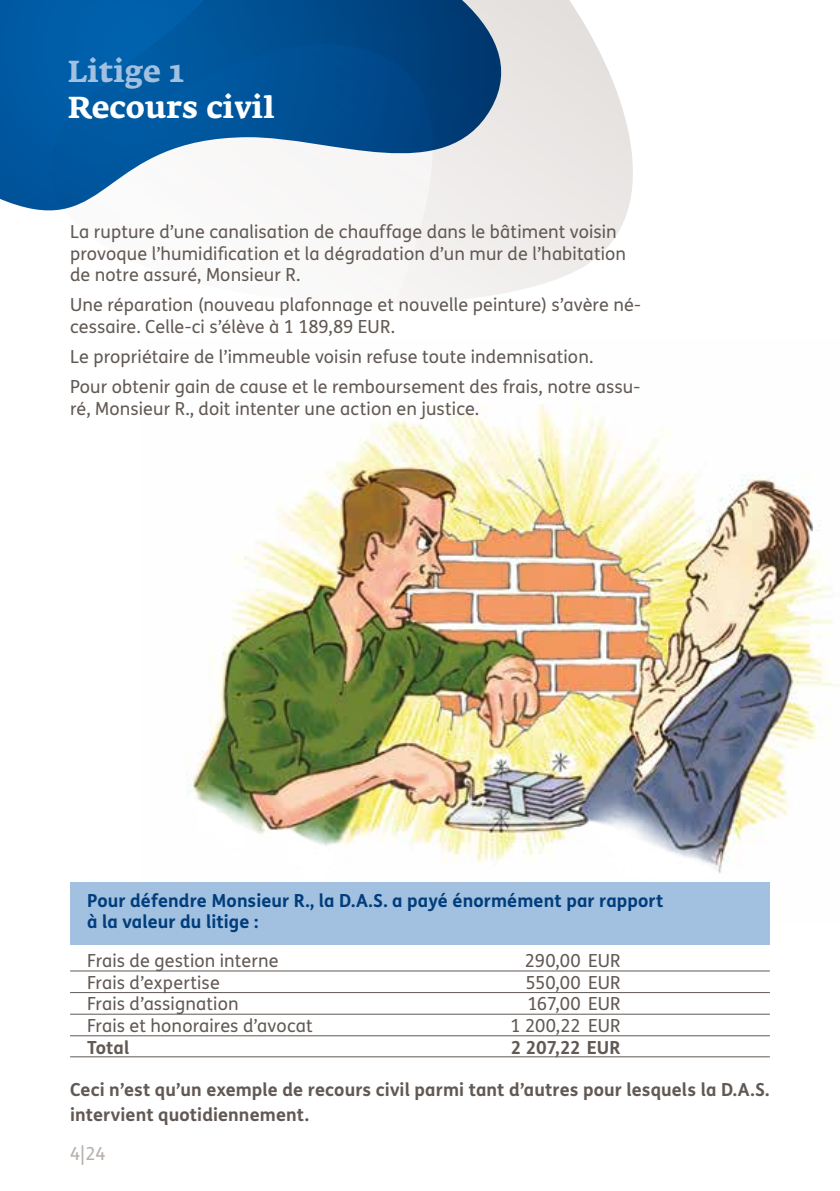
<style>
.page{position:relative;width:840px;height:1191px;background:#fff}
.page>*{position:absolute;margin:0;border:0;box-sizing:border-box;transform-origin:0 0}
.t1{font:700 30px "Fedra Serif A Pro";color:#fff}
.t2{font:700 30px "Fedra Serif A Pro";color:#a2c0df}
.t3{font:18px/21.6px "FS Me";letter-spacing:.005em;color:#625954}
.t4{font:700 18px/25.2px "FS Me";letter-spacing:.005em;color:#625954}
.t5{font:700 18px/21.6px "FS Me";letter-spacing:.005em;color:#003d7c}
.t6{font:18px "FS Me";color:#b6aeaa}
</style>
<div class="page">
<svg style="left:516px;top:0;width:117px;height:291px"></svg>
<div style="left:395px;top:240px;width:121px;height:63px;background:#f3f1f1"></div>
<svg style="left:0;top:0;width:537px;height:240px"></svg>
<img style="left:188px;top:404px;width:647px;height:517px">
<div style="left:70px;top:882px;width:699px;height:62px;background:#a2c0df"></div>
<hr style="left:70px;top:970px;width:699px;height:1px;background:#625954">
<hr style="left:70px;top:992px;width:699px;height:1px;background:#625954">
<hr style="left:70px;top:1013px;width:699px;height:1px;background:#625954">
<hr style="left:70px;top:1035px;width:699px;height:1px;background:#625954">
<hr style="left:70px;top:1056px;width:699px;height:1px;background:#625954">
<h1 class="t2" style="left:68px;top:52px;width:117px">Litige 1</h1>
<h1 class="t1" style="left:68px;top:88px;width:208px">Recours civil</h1>
<p class="t3" style="left:70px;top:220px;width:557px">La rupture d’une canalisation de chauffage dans le bâtiment voisin provoque l’humidification et la dégradation d’un mur de l’habitation de notre assuré, Monsieur R.</p>
<p class="t3" style="left:70px;top:294px;width:572px">Une réparation (nouveau plafonnage et nouvelle peinture) s’avère né&shy;cessaire. Celle-ci s’élève à 1 189,89 EUR.</p>
<p class="t3" style="left:70px;top:341px;width:571px;line-height:30px">Le propriétaire de l’immeuble voisin refuse toute indemnisation.<br>Pour obtenir gain de cause et le remboursement des frais, notre assu-</p>
<p class="t3" style="left:70px;top:397px;width:410px">ré, Monsieur R., doit intenter une action en justice.</p>
<p class="t5" style="left:87px;top:888px;width:577px">Pour défendre Monsieur R., la D.A.S. a payé énormément par rapport à la valeur du litige :</p>
<p class="t3" style="left:87px;top:949px;width:193px">Frais de gestion interne</p>
<p class="t3" style="left:524px;top:949px;width:97px">290,00 EUR</p>
<p class="t3" style="left:87px;top:971px;width:134px">Frais d’expertise</p>
<p class="t3" style="left:525px;top:971px;width:96px">550,00 EUR</p>
<p class="t3" style="left:87px;top:992px;width:153px">Frais d’assignation</p>
<p class="t3" style="left:527px;top:992px;width:95px">167,00 EUR</p>
<p class="t3" style="left:87px;top:1014px;width:227px">Frais et honoraires d’avocat</p>
<p class="t3" style="left:510px;top:1014px;width:112px">1 200,22 EUR</p>
<p class="t4" style="left:87px;top:1033px;width:44px">Total</p>
<p class="t4" style="left:510px;top:1033px;width:111px">2 207,22 EUR</p>
<p class="t4" style="left:70px;top:1075px;width:700px">Ceci n’est qu’un exemple de recours civil parmi tant d’autres pour lesquels la D.A.S. intervient quotidiennement.</p>
<p class="t6" style="left:70px;top:1141px;width:37px">4|24</p>
</div>
